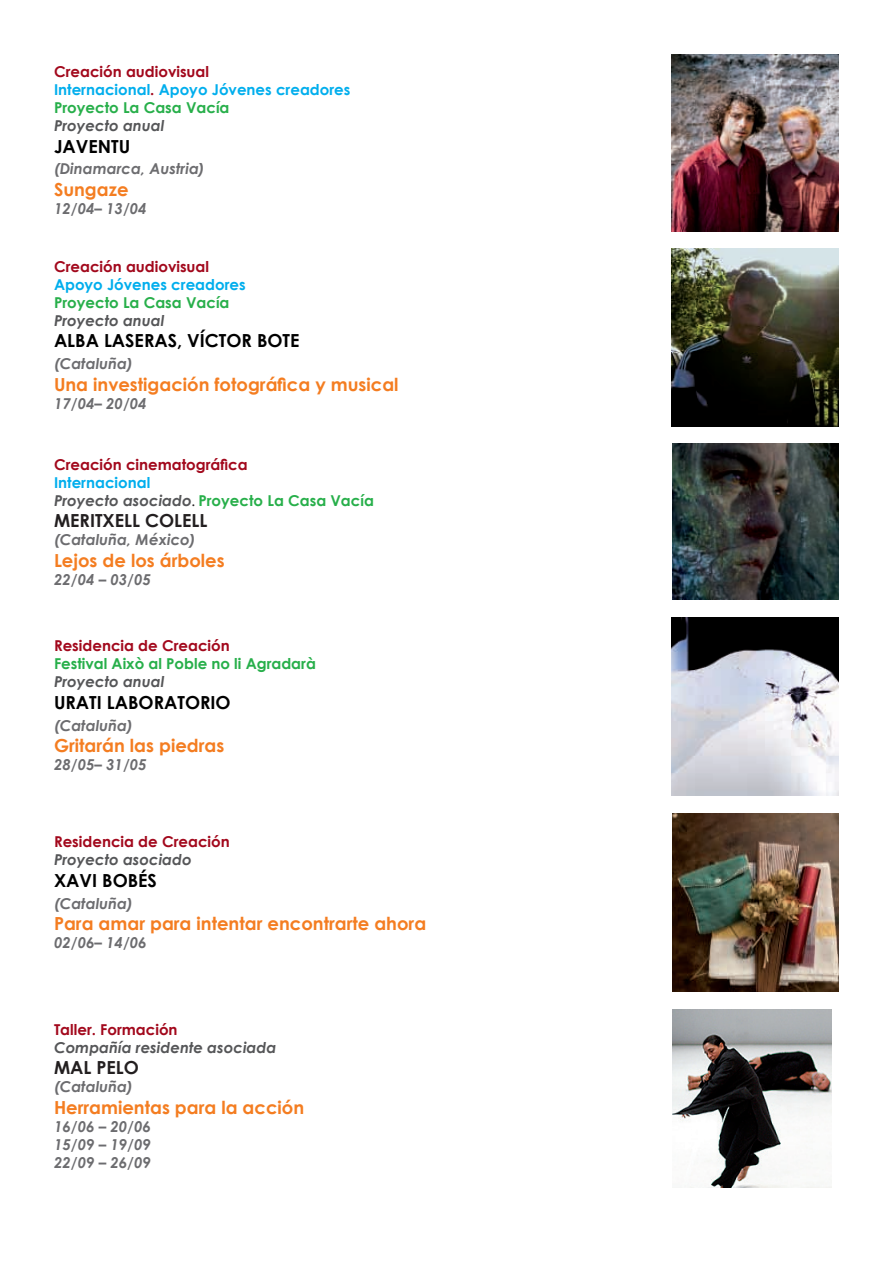
<style>
.page{position:relative;width:893px;height:1263px;background:#fff}
.page>*{position:absolute;margin:0;border:0;box-sizing:border-box;transform-origin:0 0}
.t1{font:700 18px "Century Gothic";color:#f47d21}
.t2{font:700 18px "Century Gothic";color:#000}
.t3{font:700 18px "Century Gothic";color:#231f20}
.t4{font:italic 700 15px/18px "Century Gothic";color:#6c6c6f;text-align:justify}
.t5{font:700 15px/18px "Century Gothic";color:#27af4a}
.t6{font:700 15px "Century Gothic";color:#a2081c}
.t7{font:700 15px/18px "Century Gothic";color:#00aeed}
.t8{font:italic 700 15px "Century Gothic";color:#555658}
.s1{color:#a2081c}
.s2{color:#27af4a}
.s3{color:#00aeed}
.s4{font-style:italic;color:#555658}
.s5{font-size:12px;color:#231f20}
</style>
<div class="page">
<img style="left:671px;top:54px;width:168px;height:178px">
<img style="left:671px;top:249px;width:167px;height:178px">
<img style="left:671px;top:618px;width:167px;height:177px">
<img style="left:673px;top:444px;width:166px;height:156px">
<img style="left:672px;top:814px;width:166px;height:177px">
<img style="left:672px;top:1009px;width:159px;height:178px">
<p class="t7" style="left:54px;top:62px;width:298px"><span class="s1">Creación audiovisual<br></span>Internacional<span class="s1">.</span> Apoyo Jóvenes creadores<br><span class="s2">Proyecto La Casa Vacía</span></p>
<p class="t8" style="left:54px;top:116px;width:112px">Proyecto anual</p>
<p class="t2" style="left:54px;top:135px;width:78px">JAVENTU</p>
<p class="t4" style="left:54px;top:159px;width:152px">(Dinamarca, Austria)</p>
<p class="t1" style="left:54px;top:178px;width:76px">Sungaze</p>
<p class="t4" style="left:54px;top:199px;width:94px">12/04– 13/04</p>
<p class="t6" style="left:54px;top:257px;width:157px">Creación audiovisual</p>
<p class="t7" style="left:54px;top:275px;width:193px">Apoyo Jóvenes creadores</p>
<p class="t5" style="left:54px;top:293px;width:177px">Proyecto La Casa Vacía</p>
<p class="t8" style="left:54px;top:311px;width:112px">Proyecto anual</p>
<p class="t2" style="left:54px;top:330px;width:247px">ALBA LASERAS, VÍCTOR BOTE</p>
<p class="t4" style="left:54px;top:354px;width:80px">(Cataluña)</p>
<p class="t1" style="left:54px;top:373px;width:346px">Una investigación fotográfica y musical</p>
<p class="t4" style="left:54px;top:394px;width:94px">17/04– 20/04</p>
<p class="t6" style="left:54px;top:455px;width:195px">Creación cinematográfica</p>
<p class="t5" style="left:54px;top:473px;width:321px"><span class="s3">Internacional<br></span><span class="s4">Proyecto asociado</span><span class="s5">.</span> Proyecto La Casa Vacía</p>
<p class="t3" style="left:54px;top:509px;width:155px">MERITXELL COLELL</p>
<p class="t4" style="left:54px;top:530px;width:143px">(Cataluña, México)</p>
<p class="t1" style="left:54px;top:549px;width:172px">Lejos de los árboles</p>
<p class="t4" style="left:54px;top:570px;width:98px">22/04 – 03/05</p>
<p class="t6" style="left:54px;top:636px;width:177px">Residencia de Creación</p>
<p class="t5" style="left:54px;top:655px;width:263px">Festival Això al Poble no li Agradarà</p>
<p class="t8" style="left:54px;top:672px;width:112px">Proyecto anual</p>
<p class="t2" style="left:54px;top:691px;width:178px">URATI LABORATORIO</p>
<p class="t4" style="left:54px;top:716px;width:80px">(Cataluña)</p>
<p class="t1" style="left:54px;top:734px;width:172px">Gritarán las piedras</p>
<p class="t4" style="left:54px;top:755px;width:94px">28/05– 31/05</p>
<p class="t6" style="left:54px;top:832px;width:177px">Residencia de Creación</p>
<p class="t8" style="left:54px;top:850px;width:139px">Proyecto asociado</p>
<p class="t2" style="left:54px;top:869px;width:104px">XAVI BOBÉS</p>
<p class="t4" style="left:54px;top:894px;width:80px">(Cataluña)</p>
<p class="t1" style="left:54px;top:912px;width:374px">Para amar para intentar encontrarte ahora</p>
<p class="t4" style="left:54px;top:933px;width:94px">02/06– 14/06</p>
<p class="t6" style="left:54px;top:1020px;width:125px">Taller. Formación</p>
<p class="t8" style="left:54px;top:1038px;width:224px">Compañía residente asociada</p>
<p class="t3" style="left:54px;top:1056px;width:86px">MAL PELO</p>
<p class="t4" style="left:54px;top:1077px;width:80px">(Cataluña)</p>
<p class="t1" style="left:54px;top:1096px;width:252px">Herramientas para la acción</p>
<p class="t4" style="left:54px;top:1117px;width:98px">16/06 – 20/06<br>15/09 – 19/09<br>22/09 – 26/09</p>
</div>
